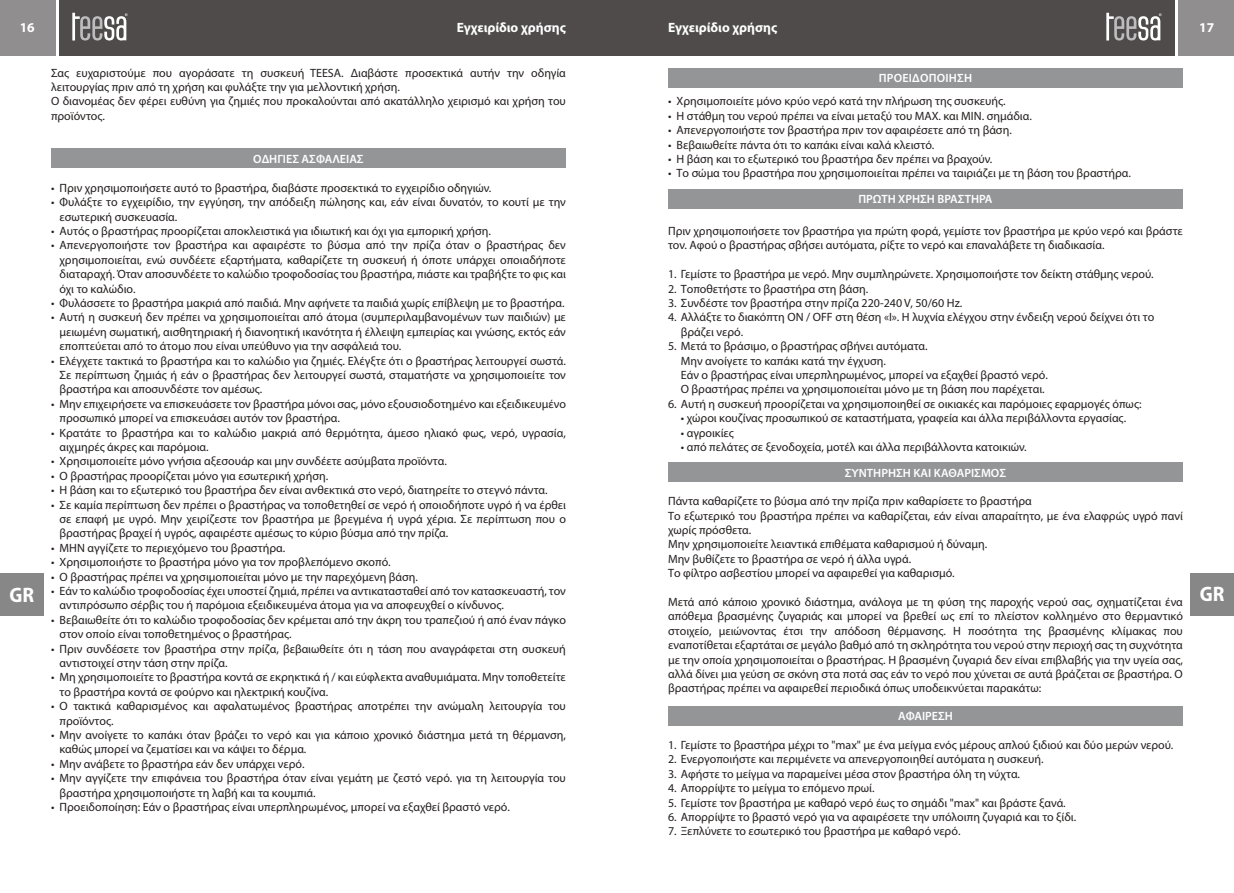
<style>
.page{position:relative;width:1234px;height:893px;background:#fff}
.page>*{position:absolute;margin:0;border:0;box-sizing:border-box;transform-origin:0 0}
.t1{font:700 semi-condensed 21px "Myriad Pro";color:#fff}
.t2{font:700 13.5px "Myriad Pro";color:#fff}
.t3{font:12px/14.4px "Myriad Pro";color:#231e1e}
.t4{font:600 12px "Myriad Pro";color:#fff}
.t5{font:600 12px "Myriad Pro";letter-spacing:.02em;color:#fff}
</style>
<div class="page">
<div style="left:668px;top:68px;width:514px;height:20px;background:#949597"></div>
<div style="left:668px;top:189px;width:514px;height:20px;background:#949597"></div>
<div style="left:668px;top:706px;width:514px;height:20px;background:#949597"></div>
<div style="left:668px;top:462px;width:514px;height:20px;background:#949597"></div>
<div style="left:51px;top:148px;width:515px;height:20px;background:#949597"></div>
<div style="left:1178px;top:0;width:55px;height:55px;background:#918e8f"></div>
<div style="left:617px;top:0;width:557px;height:55px;background:#4f4b4b"></div>
<svg style="left:1106px;top:13px;width:55px;height:28px"></svg>
<div style="left:1189px;top:573px;width:44px;height:42px;background:#878787"></div>
<div style="left:0;top:0;width:55px;height:55px;background:#918e8f"></div>
<div style="left:60px;top:0;width:557px;height:55px;background:#4f4b4b"></div>
<svg style="left:72px;top:13px;width:56px;height:28px"></svg>
<div style="left:0;top:573px;width:44px;height:42px;background:#878787"></div>
<p class="t2" style="left:20px;top:22px;width:16px">16</p>
<p class="t2" style="left:456px;top:22px;width:111px">Εγχειρίδιο χρήσης</p>
<p class="t2" style="left:668px;top:22px;width:111px">Εγχειρίδιο χρήσης</p>
<p class="t2" style="left:1198px;top:22px;width:16px">17</p>
<h1 class="t1" style="left:10px;top:586px;width:26px">GR</h1>
<p class="t3" style="left:51px;top:66px;width:516px">Σας ευχαριστούμε που αγοράσατε τη συσκευή TEESA. Διαβάστε προσεκτικά αυτήν την οδηγία λειτουργίας πριν από τη χρήση και φυλάξτε την για μελλοντική χρήση.<br>Ο διανομέας δεν φέρει ευθύνη για ζημιές που προκαλούνται από ακατάλληλο χειρισμό και χρήση του προϊόντος.</p>
<p class="t4" style="left:253px;top:154px;width:112px">ΟΔΗΓΙΕΣ ΑΣΦΑΛΕΙΑΣ</p>
<p class="t3" style="left:51px;top:182px;width:441px">• Πριν χρησιμοποιήσετε αυτό το βραστήρα, διαβάστε προσεκτικά το εγχειρίδιο οδηγιών.</p>
<p class="t3" style="left:60px;top:196px;width:507px;text-indent:-9px">• Φυλάξτε το εγχειρίδιο, την εγγύηση, την απόδειξη πώλησης και, εάν είναι δυνατόν, το κουτί με την εσωτερική συσκευασία.</p>
<p class="t3" style="left:51px;top:225px;width:441px">• Αυτός ο βραστήρας προορίζεται αποκλειστικά για ιδιωτική και όχι για εμπορική χρήση.</p>
<p class="t3" style="left:60px;top:239px;width:507px;text-align:justify;text-indent:-9px">• Απενεργοποιήστε τον βραστήρα και αφαιρέστε το βύσμα από την πρίζα όταν ο βραστήρας δεν χρησιμοποιείται, ενώ συνδέετε εξαρτήματα, καθαρίζετε τη συσκευή ή όποτε υπάρχει οποιαδήποτε διαταραχή. Όταν αποσυνδέετε το καλώδιο τροφοδοσίας του βραστήρα, πιάστε και τραβήξτε το φις και όχι το καλώδιο.</p>
<p class="t3" style="left:51px;top:297px;width:515px">• Φυλάσσετε το βραστήρα μακριά από παιδιά. Μην αφήνετε τα παιδιά χωρίς επίβλεψη με το βραστήρα.</p>
<p class="t3" style="left:60px;top:311px;width:507px;text-align:justify;text-indent:-9px">• Αυτή η συσκευή δεν πρέπει να χρησιμοποιείται από άτομα (συμπεριλαμβανομένων των παιδιών) με μειωμένη σωματική, αισθητηριακή ή διανοητική ικανότητα ή έλλειψη εμπειρίας και γνώσης, εκτός εάν εποπτεύεται από το άτομο που είναι υπεύθυνο για την ασφάλειά του.</p>
<p class="t3" style="left:60px;top:354px;width:507px;text-align:justify;text-indent:-9px">• Ελέγχετε τακτικά το βραστήρα και το καλώδιο για ζημιές. Ελέγξτε ότι ο βραστήρας λειτουργεί σωστά.<br>Σε περίπτωση ζημιάς ή εάν ο βραστήρας δεν λειτουργεί σωστά, σταματήστε να χρησιμοποιείτε τον βραστήρα και αποσυνδέστε τον αμέσως.</p>
<p class="t3" style="left:60px;top:398px;width:507px;text-indent:-9px">• Μην επιχειρήσετε να επισκευάσετε τον βραστήρα μόνοι σας, μόνο εξουσιοδοτημένο και εξειδικευμένο προσωπικό μπορεί να επισκευάσει αυτόν τον βραστήρα.</p>
<p class="t3" style="left:60px;top:426px;width:507px;text-indent:-9px">• Κρατάτε το βραστήρα και το καλώδιο μακριά από θερμότητα, άμεσο ηλιακό φως, νερό, υγρασία, αιχμηρές άκρες και παρόμοια.</p>
<p class="t3" style="left:51px;top:455px;width:397px">• Χρησιμοποιείτε μόνο γνήσια αξεσουάρ και μην συνδέετε ασύμβατα προϊόντα.</p>
<p class="t3" style="left:51px;top:470px;width:279px">• Ο βραστήρας προορίζεται μόνο για εσωτερική χρήση.</p>
<p class="t3" style="left:51px;top:484px;width:498px">• Η βάση και το εξωτερικό του βραστήρα δεν είναι ανθεκτικά στο νερό, διατηρείτε το στεγνό πάντα.</p>
<p class="t3" style="left:60px;top:498px;width:507px;text-align:justify;text-indent:-9px">• Σε καμία περίπτωση δεν πρέπει ο βραστήρας να τοποθετηθεί σε νερό ή οποιοδήποτε υγρό ή να έρθει σε επαφή με υγρό. Μην χειρίζεστε τον βραστήρα με βρεγμένα ή υγρά χέρια. Σε περίπτωση που ο βραστήρας βραχεί ή υγρός, αφαιρέστε αμέσως το κύριο βύσμα από την πρίζα.</p>
<p class="t3" style="left:51px;top:542px;width:236px">• ΜΗΝ αγγίζετε το περιεχόμενο του βραστήρα.</p>
<p class="t3" style="left:51px;top:556px;width:341px">• Χρησιμοποιήστε το βραστήρα μόνο για τον προβλεπόμενο σκοπό.</p>
<p class="t3" style="left:51px;top:570px;width:368px">• Ο βραστήρας πρέπει να χρησιμοποιείται μόνο με την παρεχόμενη βάση.</p>
<p class="t3" style="left:60px;top:585px;width:507px;text-indent:-9px">• Εάν το καλώδιο τροφοδοσίας έχει υποστεί ζημιά, πρέπει να αντικατασταθεί από τον κατασκευαστή, τον αντιπρόσωπο σέρβις του ή παρόμοια εξειδικευμένα άτομα για να αποφευχθεί ο κίνδυνος.</p>
<p class="t3" style="left:60px;top:614px;width:507px;text-indent:-9px">• Βεβαιωθείτε ότι το καλώδιο τροφοδοσίας δεν κρέμεται από την άκρη του τραπεζιού ή από έναν πάγκο στον οποίο είναι τοποθετημένος ο βραστήρας.</p>
<p class="t3" style="left:60px;top:642px;width:507px;text-indent:-9px">• Πριν συνδέσετε τον βραστήρα στην πρίζα, βεβαιωθείτε ότι η τάση που αναγράφεται στη συσκευή αντιστοιχεί στην τάση στην πρίζα.</p>
<p class="t3" style="left:60px;top:671px;width:507px;text-indent:-9px">• Μη χρησιμοποιείτε το βραστήρα κοντά σε εκρηκτικά ή / και εύφλεκτα αναθυμιάματα. Μην τοποθετείτε το βραστήρα κοντά σε φούρνο και ηλεκτρική κουζίνα.</p>
<p class="t3" style="left:60px;top:700px;width:507px;text-indent:-9px">• Ο τακτικά καθαρισμένος και αφαλατωμένος βραστήρας αποτρέπει την ανώμαλη λειτουργία του προϊόντος.</p>
<p class="t3" style="left:60px;top:729px;width:507px;text-indent:-9px">• Μην ανοίγετε το καπάκι όταν βράζει το νερό και για κάποιο χρονικό διάστημα μετά τη θέρμανση, καθώς μπορεί να ζεματίσει και να κάψει το δέρμα.</p>
<p class="t3" style="left:51px;top:758px;width:255px">• Μην ανάβετε το βραστήρα εάν δεν υπάρχει νερό.</p>
<p class="t3" style="left:60px;top:772px;width:507px;text-indent:-9px">• Μην αγγίζετε την επιφάνεια του βραστήρα όταν είναι γεμάτη με ζεστό νερό. για τη λειτουργία του βραστήρα χρησιμοποιήστε τη λαβή και τα κουμπιά.</p>
<p class="t3" style="left:51px;top:801px;width:460px">• Προειδοποίηση: Εάν ο βραστήρας είναι υπερπληρωμένος, μπορεί να εξαχθεί βραστό νερό.</p>
<p class="t5" style="left:878px;top:73px;width:95px">ΠΡΟΕΙΔΟΠΟΙΗΣΗ</p>
<p class="t3" style="left:668px;top:95px;width:339px">• Χρησιμοποιείτε μόνο κρύο νερό κατά την πλήρωση της συσκευής.</p>
<p class="t3" style="left:668px;top:110px;width:365px">• Η στάθμη του νερού πρέπει να είναι μεταξύ του MAX. και MIN. σημάδια.</p>
<p class="t3" style="left:668px;top:124px;width:345px">• Απενεργοποιήστε τον βραστήρα πριν τον αφαιρέσετε από τη βάση.</p>
<p class="t3" style="left:668px;top:138px;width:268px">• Βεβαιωθείτε πάντα ότι το καπάκι είναι καλά κλειστό.</p>
<p class="t3" style="left:668px;top:153px;width:326px">• Η βάση και το εξωτερικό του βραστήρα δεν πρέπει να βραχούν.</p>
<p class="t3" style="left:668px;top:167px;width:464px">• Το σώμα του βραστήρα που χρησιμοποιείται πρέπει να ταιριάζει με τη βάση του βραστήρα.</p>
<p class="t4" style="left:858px;top:194px;width:136px">ΠΡΩΤΗ ΧΡΗΣΗ ΒΡΑΣΤΗΡΑ</p>
<p class="t3" style="left:668px;top:225px;width:516px">Πριν χρησιμοποιήσετε τον βραστήρα για πρώτη φορά, γεμίστε τον βραστήρα με κρύο νερό και βράστε τον. Αφού ο βραστήρας σβήσει αυτόματα, ρίξτε το νερό και επαναλάβετε τη διαδικασία.</p>
<p class="t3" style="left:668px;top:268px;width:487px">1. Γεμίστε το βραστήρα με νερό. Μην συμπληρώνετε. Χρησιμοποιήστε τον δείκτη στάθμης νερού.</p>
<p class="t3" style="left:668px;top:282px;width:202px">2. Τοποθετήστε το βραστήρα στη βάση.</p>
<p class="t3" style="left:668px;top:297px;width:296px">3. Συνδέστε τον βραστήρα στην πρίζα 220-240 V, 50/60 Hz.</p>
<p class="t3" style="left:680px;top:311px;width:475px;text-indent:-13px">4. Αλλάξτε το διακόπτη ON / OFF στη θέση «I». Η λυχνία ελέγχου στην ένδειξη νερού δείχνει ότι το βράζει νερό.</p>
<p class="t3" style="left:680px;top:340px;width:368px;text-indent:-13px">5. Μετά το βράσιμο, ο βραστήρας σβήνει αυτόματα.<br>Μην ανοίγετε το καπάκι κατά την έγχυση.<br>Εάν ο βραστήρας είναι υπερπληρωμένος, μπορεί να εξαχθεί βραστό νερό.<br>Ο βραστήρας πρέπει να χρησιμοποιείται μόνο με τη βάση που παρέχεται.</p>
<p class="t3" style="left:668px;top:398px;width:475px">6. Αυτή η συσκευή προορίζεται να χρησιμοποιηθεί σε οικιακές και παρόμοιες εφαρμογές όπως:</p>
<p class="t3" style="left:680px;top:412px;width:446px">• χώροι κουζίνας προσωπικού σε καταστήματα, γραφεία και άλλα περιβάλλοντα εργασίας.</p>
<p class="t3" style="left:680px;top:426px;width:55px">• αγροικίες</p>
<p class="t3" style="left:680px;top:441px;width:347px">• από πελάτες σε ξενοδοχεία, μοτέλ και άλλα περιβάλλοντα κατοικιών.</p>
<p class="t4" style="left:844px;top:468px;width:163px">ΣΥΝΤΗΡΗΣΗ ΚΑΙ ΚΑΘΑΡΙΣΜΟΣ</p>
<p class="t3" style="left:668px;top:495px;width:516px">Πάντα καθαρίζετε το βύσμα από την πρίζα πριν καθαρίσετε το βραστήρα<br>Το εξωτερικό του βραστήρα πρέπει να καθαρίζεται, εάν είναι απαραίτητο, με ένα ελαφρώς υγρό πανί χωρίς πρόσθετα.<br>Μην χρησιμοποιείτε λειαντικά επιθέματα καθαρισμού ή δύναμη.<br>Μην βυθίζετε το βραστήρα σε νερό ή άλλα υγρά.<br>Το φίλτρο ασβεστίου μπορεί να αφαιρεθεί για καθαρισμό.</p>
<p class="t3" style="left:668px;top:596px;width:516px;text-align:justify">Μετά από κάποιο χρονικό διάστημα, ανάλογα με τη φύση της παροχής νερού σας, σχηματίζεται ένα απόθεμα βρασμένης ζυγαριάς και μπορεί να βρεθεί ως επί το πλείστον κολλημένο στο θερμαντικό στοιχείο, μειώνοντας έτσι την απόδοση θέρμανσης. Η ποσότητα της βρασμένης κλίμακας που εναποτίθεται εξαρτάται σε μεγάλο βαθμό από τη σκληρότητα του νερού στην περιοχή σας τη συχνότητα με την οποία χρησιμοποιείται ο βραστήρας. Η βρασμένη ζυγαριά δεν είναι επιβλαβής για την υγεία σας, αλλά δίνει μια γεύση σε σκόνη στα ποτά σας εάν το νερό που χύνεται σε αυτά βράζεται σε βραστήρα. Ο βραστήρας πρέπει να αφαιρεθεί περιοδικά όπως υποδεικνύεται παρακάτω:</p>
<p class="t4" style="left:897px;top:711px;width:56px">ΑΦΑΙΡΕΣΗ</p>
<p class="t3" style="left:668px;top:739px;width:506px">1. Γεμίστε το βραστήρα μέχρι το "max" με ένα μείγμα ενός μέρους απλού ξιδιού και δύο μερών νερού.</p>
<p class="t3" style="left:668px;top:753px;width:377px">2. Ενεργοποιήστε και περιμένετε να απενεργοποιηθεί αυτόματα η συσκευή.</p>
<p class="t3" style="left:668px;top:768px;width:353px">3. Αφήστε το μείγμα να παραμείνει μέσα στον βραστήρα όλη τη νύχτα.</p>
<p class="t3" style="left:668px;top:782px;width:208px">4. Απορρίψτε το μείγμα το επόμενο πρωί.</p>
<p class="t3" style="left:668px;top:796px;width:399px">5. Γεμίστε τον βραστήρα με καθαρό νερό έως το σημάδι "max" και βράστε ξανά.</p>
<p class="t3" style="left:668px;top:811px;width:409px">6. Απορρίψτε το βραστό νερό για να αφαιρέσετε την υπόλοιπη ζυγαριά και το ξίδι.</p>
<p class="t3" style="left:668px;top:825px;width:294px">7. Ξεπλύνετε το εσωτερικό του βραστήρα με καθαρό νερό.</p>
<h1 class="t1" style="left:1199px;top:586px;width:26px">GR</h1>
</div>
